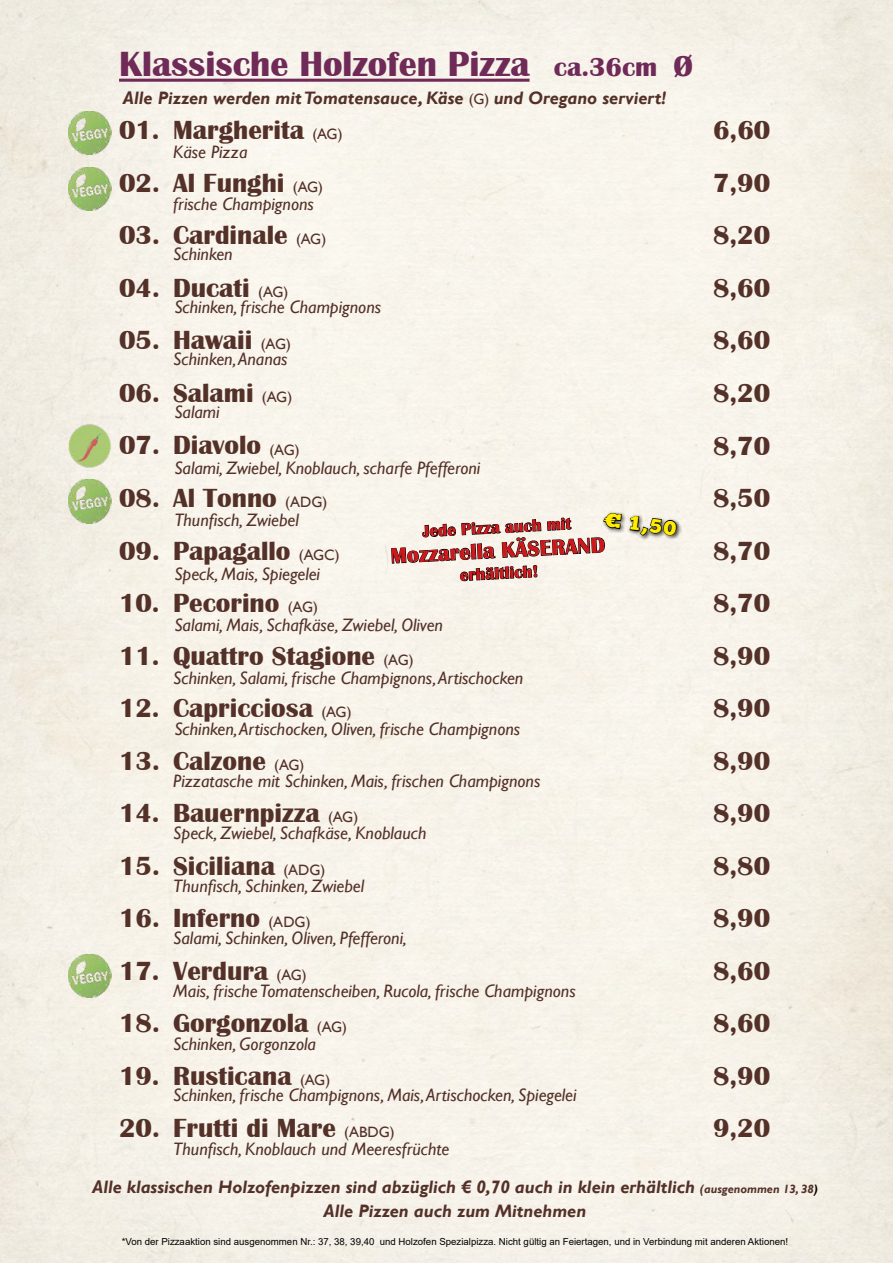
<style>
.page{position:relative;width:893px;height:1263px;background:#fff}
.page>*{position:absolute;margin:0;border:0;box-sizing:border-box;transform-origin:0 0}
.t1{font:700 36px "Britannic";color:#6f2a58}
.t2{font:700 27px "Britannic";color:#533128}
.t3{font:700 21.75px "Britannic";color:#cd171a}
.t4{font:19.5px "Chunk Five";color:#ffed00;scale:1.08 1}
.t5{font:italic 18px "Gill Sans";color:#533128}
.t6{font:italic 700 18px/24px "Gill Sans";color:#533128;text-align:center}
.t7{font:700 16.8px "Britannic";color:#cd171a}
.t8{font:9.6px "Arial";color:#000}
.s1{font-size:27px}
.s2{font-size:30px}
.s3{font-weight:400;font-style:normal;font-size:15px}
.s4{font-family:"Gill Sans";font-weight:400;font-size:15px}
.s5{font-size:12px}
.s6{font-size:12px;color:#000}
</style>
<div class="page">
<img style="left:0;top:0;width:893px;height:1263px">
<hr style="left:119px;top:79px;width:411px;height:3px;background:#6f2a58">
<img style="left:68px;top:111px;width:43px;height:43px">
<img style="left:68px;top:168px;width:43px;height:43px">
<img style="left:68px;top:480px;width:43px;height:43px">
<img style="left:68px;top:955px;width:43px;height:43px">
<img style="left:68px;top:424px;width:43px;height:44px">
<div style="left:601px;top:511px;width:80px;height:30px;background:#000;opacity:.75"></div>
<svg style="left:391px;top:493px;width:287px;height:115px;background:#e0dcd4"></svg>
<h1 class="t1" style="left:119px;top:44px;width:575px">Klassische Holzofen Pizza <span class="s1">ca.36cm</span> <span class="s2">Ø</span></h1>
<p class="t6" style="left:123px;top:86px;width:545px">Alle Pizzen werden mit Tomatensauce, Käse <span class="s3">(G)</span> und Oregano serviert!</p>
<h2 class="t2" style="left:119px;top:115px;width:225px">01. Margherita <span class="s4">(AG)</span></h2>
<h2 class="t2" style="left:713px;top:115px;width:59px">6,60</h2>
<h2 class="t2" style="left:119px;top:168px;width:205px">02. Al Funghi <span class="s4">(AG)</span></h2>
<h2 class="t2" style="left:713px;top:168px;width:59px">7,90</h2>
<h2 class="t2" style="left:119px;top:220px;width:209px">03. Cardinale <span class="s4">(AG)</span></h2>
<h2 class="t2" style="left:713px;top:220px;width:59px">8,20</h2>
<h2 class="t2" style="left:119px;top:273px;width:171px">04. Ducati <span class="s4">(AG)</span></h2>
<h2 class="t2" style="left:713px;top:273px;width:59px">8,60</h2>
<h2 class="t2" style="left:119px;top:325px;width:173px">05. Hawaii <span class="s4">(AG)</span></h2>
<h2 class="t2" style="left:713px;top:325px;width:59px">8,60</h2>
<h2 class="t2" style="left:119px;top:378px;width:175px">06. Salami <span class="s4">(AG)</span></h2>
<h2 class="t2" style="left:713px;top:378px;width:59px">8,20</h2>
<h2 class="t2" style="left:119px;top:430px;width:182px">07. Diavolo <span class="s4">(AG)</span></h2>
<h2 class="t2" style="left:713px;top:430px;width:59px">8,70</h2>
<h2 class="t2" style="left:119px;top:483px;width:210px">08. Al Tonno <span class="s4">(ADG)</span></h2>
<h2 class="t2" style="left:713px;top:483px;width:59px">8,50</h2>
<h2 class="t2" style="left:119px;top:535px;width:222px">09. Papagallo <span class="s4">(AGC)</span></h2>
<h2 class="t2" style="left:713px;top:535px;width:59px">8,70</h2>
<h2 class="t2" style="left:119px;top:588px;width:200px">10. Pecorino <span class="s4">(AG)</span></h2>
<h2 class="t2" style="left:713px;top:588px;width:59px">8,70</h2>
<h2 class="t2" style="left:119px;top:640px;width:296px">11. Quattro Stagione <span class="s4">(AG)</span></h2>
<h2 class="t2" style="left:713px;top:640px;width:59px">8,90</h2>
<h2 class="t2" style="left:119px;top:693px;width:234px">12. Capricciosa <span class="s4">(AG)</span></h2>
<h2 class="t2" style="left:713px;top:693px;width:59px">8,90</h2>
<h2 class="t2" style="left:119px;top:745px;width:187px">13. Calzone <span class="s4">(AG)</span></h2>
<h2 class="t2" style="left:713px;top:745px;width:59px">8,90</h2>
<h2 class="t2" style="left:119px;top:798px;width:241px">14. Bauernpizza <span class="s4">(AG)</span></h2>
<h2 class="t2" style="left:713px;top:798px;width:59px">8,90</h2>
<h2 class="t2" style="left:119px;top:850px;width:208px">15. Siciliana <span class="s4">(ADG)</span></h2>
<h2 class="t2" style="left:713px;top:850px;width:59px">8,80</h2>
<h2 class="t2" style="left:119px;top:903px;width:193px">16. Inferno <span class="s4">(ADG)</span></h2>
<h2 class="t2" style="left:713px;top:903px;width:59px">8,90</h2>
<h2 class="t2" style="left:119px;top:955px;width:189px">17. Verdura <span class="s4">(AG)</span></h2>
<h2 class="t2" style="left:713px;top:955px;width:59px">8,60</h2>
<h2 class="t2" style="left:119px;top:1008px;width:229px">18. Gorgonzola <span class="s4">(AG)</span></h2>
<h2 class="t2" style="left:713px;top:1008px;width:59px">8,60</h2>
<h2 class="t2" style="left:119px;top:1060px;width:213px">19. Rusticana <span class="s4">(AG)</span></h2>
<h2 class="t2" style="left:713px;top:1060px;width:59px">8,90</h2>
<h2 class="t2" style="left:119px;top:1113px;width:277px">20. Frutti di Mare <span class="s4">(ABDG)</span></h2>
<h2 class="t2" style="left:713px;top:1113px;width:59px">9,20</h2>
<p class="t5" style="left:173px;top:141px;width:76px">Käse Pizza</p>
<p class="t5" style="left:173px;top:194px;width:142px">frische Champignons</p>
<p class="t5" style="left:173px;top:243px;width:61px">Schinken</p>
<p class="t5" style="left:174px;top:296px;width:208px">Schinken, frische Champignons</p>
<p class="t5" style="left:173px;top:349px;width:116px">Schinken, Ananas</p>
<p class="t5" style="left:174px;top:401px;width:47px">Salami</p>
<p class="t5" style="left:174px;top:458px;width:307px">Salami, Zwiebel, Knoblauch, scharfe Pfefferoni</p>
<p class="t4" style="left:605px;top:508px;width:69px;rotate:7deg">€ 1,50</p>
<p class="t5" style="left:174px;top:509px;width:126px">Thunfisch, Zwiebel</p>
<p class="t7" style="left:422px;top:522px;width:150px;rotate:-3deg">Jede Pizza auch mit</p>
<p class="t3" style="left:390px;top:544px;width:216px;rotate:-3deg">Mozzarella KÄSERAND</p>
<p class="t7" style="left:459px;top:566px;width:80px;rotate:-3deg">erhältlich!</p>
<p class="t5" style="left:174px;top:563px;width:147px">Speck, Mais, Spiegelei</p>
<p class="t5" style="left:174px;top:614px;width:270px">Salami, Mais, Schafkäse, Zwiebel, Oliven</p>
<p class="t5" style="left:173px;top:667px;width:352px">Schinken, Salami, frische Champignons, Artischocken</p>
<p class="t5" style="left:174px;top:719px;width:347px">Schinken, Artischocken, Oliven, frische Champignons</p>
<p class="t5" style="left:173px;top:771px;width:369px">Pizzatasche mit Schinken, Mais, frischen Champignons</p>
<p class="t5" style="left:173px;top:823px;width:255px">Speck, Zwiebel, Schafkäse, Knoblauch</p>
<p class="t5" style="left:173px;top:875px;width:192px">Thunfisch, Schinken, Zwiebel</p>
<p class="t5" style="left:173px;top:927px;width:235px">Salami, Schinken, Oliven, Pfefferoni,</p>
<p class="t5" style="left:173px;top:980px;width:404px">Mais, frische Tomatenscheiben, Rucola, frische Champignons</p>
<p class="t5" style="left:173px;top:1033px;width:144px">Schinken, Gorgonzola</p>
<p class="t5" style="left:173px;top:1084px;width:405px">Schinken, frische Champignons, Mais, Artischocken, Spiegelei</p>
<p class="t5" style="left:173px;top:1139px;width:278px">Thunfisch, Knoblauch und Meeresfrüchte</p>
<p class="t6" style="left:92px;top:1176px;width:727px">Alle klassischen Holzofenpizzen sind abzüglich € 0,70 auch in klein erhältlich <span class="s5">(ausgenommen 13, 38</span><span class="s6">)<br></span>Alle Pizzen auch zum Mitnehmen</p>
<p class="t8" style="left:122px;top:1235px;width:668px">*Von der Pizzaaktion sind ausgenommen Nr.: 37, 38, 39,40 und Holzofen Spezialpizza. Nicht gültig an Feiertagen, und in Verbindung mit anderen Aktionen!</p>
</div>
